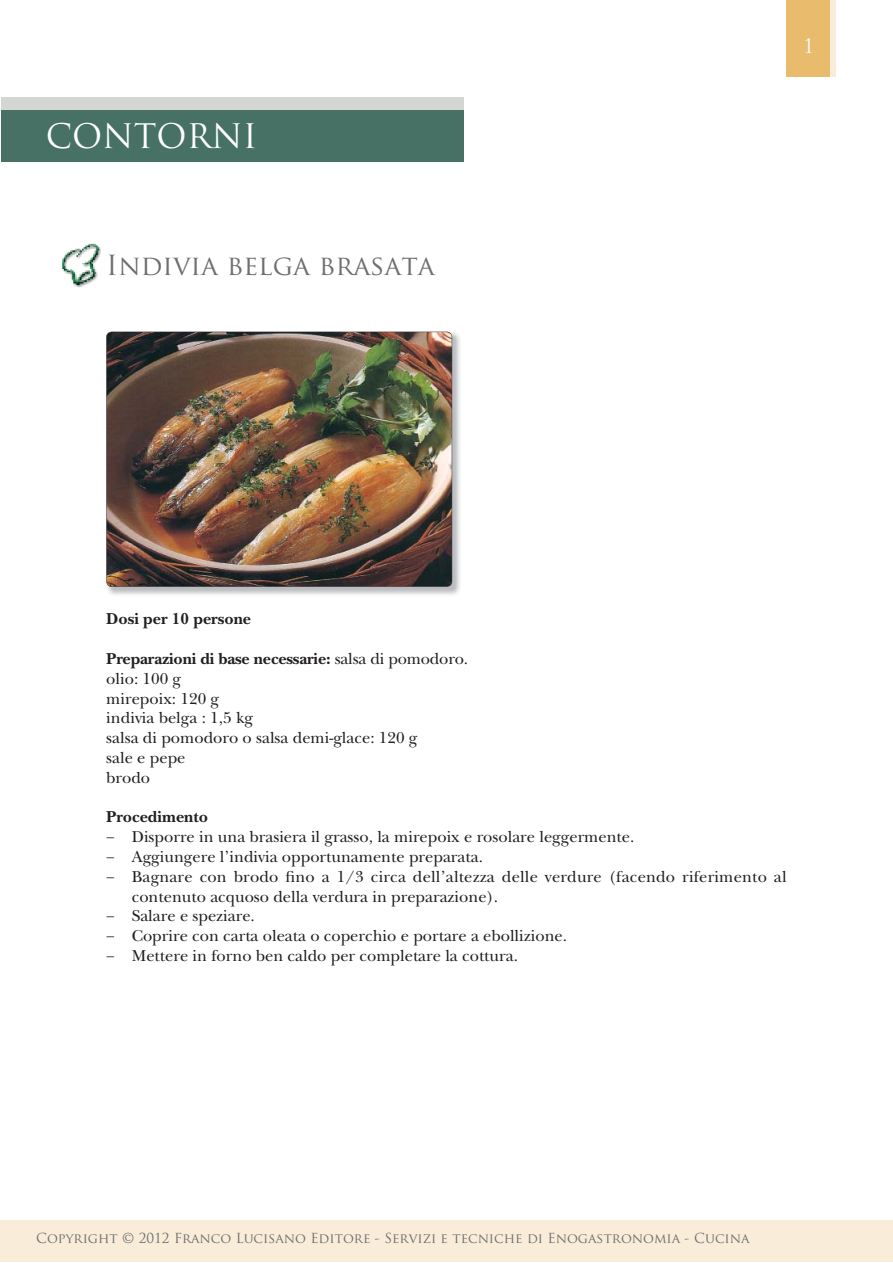
<style>
.page{position:relative;width:893px;height:1263px;background:#fff}
.page>*{position:absolute;margin:0;border:0;box-sizing:border-box;transform-origin:0 0}
.t1{font:33px "Trajan Pro";color:#fff}
.t2{font:27px "Trajan Pro";color:#6d6e70}
.t3{font:19.5px "Trajan Pro";color:#fff}
.t4{font:16.5px/19.8px "New Baskerville";color:#231f20}
.t5{font:700 16.5px "New Baskerville";color:#231f20}
.t6{font:13.5px "Trajan Pro";color:#6d6e70}
.s1{font-weight:700}
</style>
<div class="page">
<div style="left:1px;top:1220px;width:892px;height:42px;background:#f9ecd8"></div>
<div style="left:791px;top:0;width:44px;height:77px;background:#f9ecd8"></div>
<div style="left:787px;top:0;width:43px;height:77px;background:#e9bb6d"></div>
<img style="left:62px;top:243px;width:39px;height:45px">
<div style="left:1px;top:97px;width:462px;height:51px;background:#d3d6d3"></div>
<div style="left:1px;top:111px;width:462px;height:51px;background:#487165"></div>
<img style="left:107px;top:332px;width:353px;height:263px">
<img style="left:106px;top:332px;width:346px;height:255px">
<h1 class="t1" style="left:46px;top:117px;width:213px">CONTORNI</h1>
<h2 class="t2" style="left:106px;top:250px;width:330px">Indivia belga brasata</h2>
<p class="t3" style="left:803px;top:35px;width:13px">1</p>
<p class="t5" style="left:106px;top:613px;width:146px">Dosi per 10 persone</p>
<p class="t4" style="left:106px;top:651px;width:363px"><span class="s1">Preparazioni di base necessarie:</span> salsa di pomodoro. olio: 100 g<br>mirepoix: 120 g<br>indivia belga : 1,5 kg<br>salsa di pomodoro o salsa demi-glace: 120 g<br>sale e pepe<br>brodo</p>
<p class="t5" style="left:106px;top:811px;width:103px">Procedimento</p>
<p class="t4" style="left:106px;top:829px;width:530px">− Disporre in una brasiera il grasso, la mirepoix e rosolare leggermente.</p>
<p class="t4" style="left:106px;top:849px;width:378px">− Aggiungere l’indivia opportunamente preparata.</p>
<p class="t4" style="left:106px;top:868px;width:682px">− Bagnare con brodo fino a 1/3 circa dell’altezza delle verdure (facendo riferimento al</p>
<p class="t4" style="left:132px;top:888px;width:368px">contenuto acquoso della verdura in preparazione).</p>
<p class="t4" style="left:106px;top:908px;width:150px">− Salare e speziare.</p>
<p class="t4" style="left:106px;top:928px;width:462px">− Coprire con carta oleata o coperchio e portare a ebollizione.</p>
<p class="t4" style="left:106px;top:948px;width:413px">− Mettere in forno ben caldo per completare la cottura.</p>
<p class="t6" style="left:36px;top:1231px;width:715px">Copyright © 2012 Franco Lucisano Editore - Servizi e tecniche di Enogastronomia - Cucina</p>
</div>
